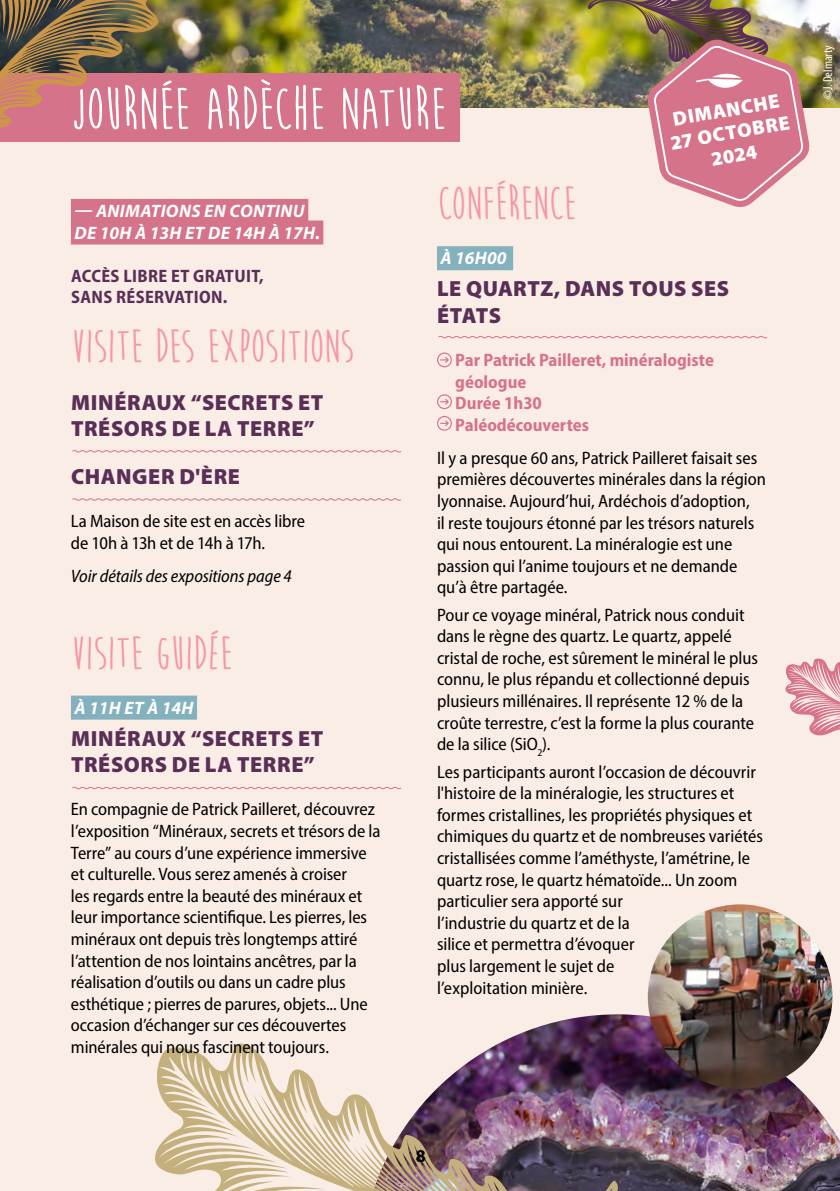
<style>
.page{position:relative;width:840px;height:1191px;background:#fff}
.page>*{position:absolute;margin:0;border:0;box-sizing:border-box;transform-origin:0 0}
.t1{font:700 60px "Moon Flower";letter-spacing:-.02em;color:#fff}
.t2{font:700 47.8px "Moon Flower";letter-spacing:-.015em;color:#f498a4}
.t3{font:900 22px/26.4px "Myriad Pro";letter-spacing:.025em;color:#592f57}
.t4{font:900 20px/23px "Myriad Pro";color:#fff;text-align:center}
.t5{font:semi-condensed 18px/21.6px "Myriad Pro";color:#000}
.t6{font:700 semi-condensed 18px/21.6px "Myriad Pro";color:#d5738a}
.t7{font:italic 700 18px/21.6px "Myriad Pro";letter-spacing:.015em;color:#fff}
.t8{font:700 semi-condensed 18px/21.6px "Myriad Pro";letter-spacing:.02em;color:#592f57}
.t9{font:italic semi-condensed 18px "Myriad Pro";letter-spacing:-.005em;color:#000}
.t10{font:700 18px "Myriad Pro";color:#000}
.t11{font:condensed 13px "Myriad Pro";color:#fff}
</style>
<div class="page">
<div style="left:0;top:0;width:839px;height:1191px;background:#faede6"></div>
<img style="left:502px;top:1014px;width:223px;height:177px">
<img style="left:155px;top:1042px;width:469px;height:149px">
<svg style="left:725px;top:143px;width:114px;height:1048px"></svg>
<img style="left:180px;top:0;width:659px;height:108px">
<img style="left:586px;top:0;width:223px;height:208px">
<div style="left:437px;top:246px;width:76px;height:24px;background:#83b1bd"></div>
<svg style="left:437px;top:352px;width:14px;height:15px"></svg>
<svg style="left:437px;top:394px;width:14px;height:15px"></svg>
<svg style="left:437px;top:416px;width:14px;height:15px"></svg>
<div style="left:71px;top:695px;width:126px;height:24px;background:#83b1bd"></div>
<svg style="left:72px;top:498px;width:329px;height:3px"></svg>
<svg style="left:72px;top:786px;width:329px;height:3px"></svg>
<svg style="left:72px;top:450px;width:329px;height:3px"></svg>
<svg style="left:438px;top:335px;width:329px;height:4px"></svg>
<div style="left:0;top:74px;width:459px;height:68px;background:#d5738a"></div>
<div style="left:71px;top:199px;width:237px;height:24px;background:#d5738a"></div>
<div style="left:71px;top:220px;width:252px;height:24px;background:#d5738a"></div>
<svg style="left:0;top:0;width:180px;height:223px"></svg>
<svg style="left:783px;top:657px;width:56px;height:85px"></svg>
<img style="left:647px;top:904px;width:185px;height:185px;border-radius:92px">
<h1 class="t1" style="left:72px;top:78px;width:374px">JOURNÉE ARDÈCHE NATURE</h1>
<p class="t4" style="left:664px;top:108px;width:122px;rotate:-10deg">DIMANCHE<br>27 OCTOBRE<br>2024</p>
<p class="t7" style="left:74px;top:199px;width:247px">— ANIMATIONS EN CONTINU<br>DE 10H À 13H ET DE 14H À 17H.</p>
<p class="t8" style="left:71px;top:264px;width:194px">ACCÈS LIBRE ET GRATUIT,<br>SANS RÉSERVATION.</p>
<h2 class="t2" style="left:71px;top:321px;width:284px">VISITE DES EXPOSITIONS</h2>
<p class="t3" style="left:71px;top:388px;width:254px">MINÉRAUX “SECRETS ET<br>TRÉSORS DE LA TERRE”</p>
<p class="t3" style="left:71px;top:463px;width:170px">CHANGER D'ÈRE</p>
<p class="t5" style="left:71px;top:510px;width:235px">La Maison de site est en accès libre de 10h à 13h et de 14h à 17h.</p>
<p class="t9" style="left:71px;top:565px;width:222px">Voir détails des expositions page 4</p>
<h2 class="t2" style="left:71px;top:628px;width:163px">VISITE GUIDÉE</h2>
<p class="t7" style="left:74px;top:696px;width:121px">À 11H ET À 14H</p>
<p class="t3" style="left:71px;top:724px;width:254px">MINÉRAUX “SECRETS ET<br>TRÉSORS DE LA TERRE”</p>
<p class="t5" style="left:71px;top:798px;width:311px">En compagnie de Patrick Pailleret, découvrez l’exposition “Minéraux, secrets et trésors de la Terre” au cours d’une expérience immersive et culturelle. Vous serez amenés à croiser<br>les regards entre la beauté des minéraux et leur importance scientifique. Les pierres, les minéraux ont depuis très longtemps attiré l’attention de nos lointains ancêtres, par la réalisation d’outils ou dans un cadre plus esthétique ; pierres de parures, objets... Une occasion d’échanger sur ces découvertes minérales qui nous fascinent toujours.</p>
<h2 class="t2" style="left:437px;top:179px;width:140px">CONFÉRENCE</h2>
<p class="t7" style="left:440px;top:247px;width:67px">À 16H00</p>
<p class="t3" style="left:437px;top:275px;width:293px">LE QUARTZ, DANS TOUS SES<br>ÉTATS</p>
<p class="t6" style="left:455px;top:348px;width:260px">Par Patrick Pailleret, minéralogiste géologue<br>Durée 1h30<br>Paléodécouvertes</p>
<p class="t5" style="left:437px;top:446px;width:330px">Il y a presque 60 ans, Patrick Pailleret faisait ses premières découvertes minérales dans la région lyonnaise. Aujourd’hui, Ardéchois d’adoption,<br>il reste toujours étonné par les trésors naturels qui nous entourent. La minéralogie est une passion qui l’anime toujours et ne demande qu’à être partagée.</p>
<p class="t5" style="left:437px;top:603px;width:322px">Pour ce voyage minéral, Patrick nous conduit dans le règne des quartz. Le quartz, appelé cristal de roche, est sûrement le minéral le plus connu, le plus répandu et collectionné depuis plusieurs millénaires. Il représente 12 % de la croûte terrestre, c’est la forme la plus courante de la silice (SiO<sub>2</sub>).</p>
<p class="t5" style="left:437px;top:760px;width:327px">Les participants auront l’occasion de découvrir l'histoire de la minéralogie, les structures et formes cristallines, les propriétés physiques et chimiques du quartz et de nombreuses variétés cristallisées comme l’améthyste, l’amétrine, le quartz rose, le quartz hématoïde... Un zoom particulier sera apporté sur<br>l’industrie du quartz et de la<br>silice et permettra d’évoquer<br>plus largement le sujet de<br>l’exploitation minière.</p>
<p class="t11" style="left:819px;top:99px;width:56px;rotate:-90deg">©J. Delmarty</p>
<p class="t10" style="left:415px;top:1143px;width:11px">8</p>
</div>
